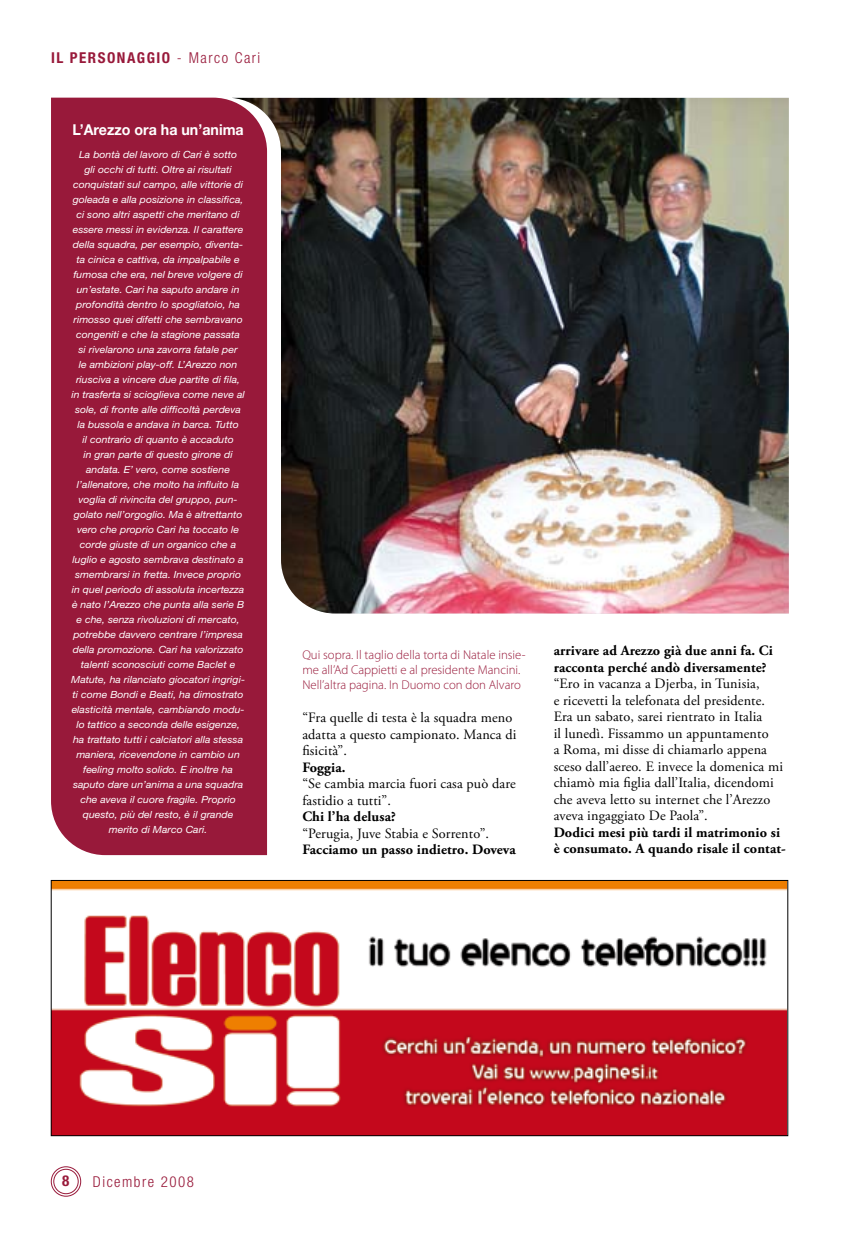
<style>
.page{position:relative;width:842px;height:1238px;background:#fff}
.page>*{position:absolute;margin:0;border:0;box-sizing:border-box;transform-origin:0 0}
.t1{font:700 condensed 15px "Helvetica Neue LT Std";letter-spacing:.1em;color:#98193a}
.t2{font:700 15px "Helvetica Neue LT Std";color:#fff;scale:.95 1}
.t3{font:300 condensed 15px "Helvetica Neue LT Std";letter-spacing:.1em;color:#98193a}
.t4{font:14.25px/16.5px "Adobe Garamond Pro";letter-spacing:.01em;color:#000}
.t5{font:700 14.25px/16.5px "Adobe Garamond Pro";letter-spacing:.01em;color:#000}
.t6{font:300 12.75px/15.3px "Myriad Pro";color:#98193a}
.t7{font:italic 9.9px/15px "Helvetica Neue LT Std";color:#fff;text-align:center;scale:1.06 1}
.s1{font-weight:300}
</style>
<div class="page">
<div style="left:51px;top:98px;width:216px;height:757px;background:#98193a"></div>
<img style="left:53px;top:882px;width:733px;height:251px">
<div style="left:51px;top:880px;width:737px;height:255px;border:1px solid #000"></div>
<div style="left:51px;top:1166px;width:30px;height:30px;border:1px solid #98193a;border-radius:50%"></div>
<div style="left:54px;top:1168px;width:24px;height:25px;border:1px solid #98193a;border-radius:50%"></div>
<img style="left:232px;top:98px;width:557px;height:515px">
<h1 class="t1" style="left:51px;top:48px;width:211px">IL PERSONAGGIO <span class="s1">- Marco Cari</span></h1>
<h1 class="t2" style="left:72px;top:121px;width:182px">L’Arezzo ora ha un’anima</h1>
<p class="t7" style="left:71px;top:147px;width:166px">La bontà del lavoro di Cari è sotto<br>gli occhi di tutti. Oltre ai risultati conquistati sul campo, alle vittorie di goleada e alla posizione in classifica, ci sono altri aspetti che meritano di essere messi in evidenza. Il carattere della squadra, per esempio, diventa&shy;ta cinica e cattiva, da impalpabile e fumosa che era, nel breve volgere di un’estate. Cari ha saputo andare in profondità dentro lo spogliatoio, ha rimosso quei difetti che sembravano congeniti e che la stagione passata<br>si rivelarono una zavorra fatale per<br>le ambizioni play-off. L’Arezzo non riusciva a vincere due partite di fila, in trasferta si scioglieva come neve al sole, di fronte alle difficoltà perdeva la bussola e andava in barca. Tutto<br>il contrario di quanto è accaduto<br>in gran parte di questo girone di andata. E’ vero, come sostiene l’allenatore, che molto ha influito la voglia di rivincita del gruppo, pun&shy;golato nell’orgoglio. Ma è altrettanto vero che proprio Cari ha toccato le corde giuste di un organico che a luglio e agosto sembrava destinato a smembrarsi in fretta. Invece proprio in quel periodo di assoluta incertezza è nato l’Arezzo che punta alla serie B e che, senza rivoluzioni di mercato, potrebbe davvero centrare l’impresa della promozione. Cari ha valorizzato talenti sconosciuti come Baclet e Matute, ha rilanciato giocatori ingrigi&shy;ti come Bondi e Beati, ha dimostrato elasticità mentale, cambiando modu&shy;lo tattico a seconda delle esigenze, ha trattato tutti i calciatori alla stessa maniera, ricevendone in cambio un feeling molto solido. E inoltre ha saputo dare un’anima a una squadra che aveva il cuore fragile. Proprio questo, più del resto, è il grande merito di Marco Cari.</p>
<p class="t6" style="left:302px;top:646px;width:225px">Qui sopra. Il taglio della torta di Natale insie&shy;me all’Ad Cappietti e al presidente Mancini.<br>Nell’altra pagina. In Duomo con don Alvaro</p>
<h2 class="t4" style="left:302px;top:709px;width:216px">“Fra quelle di testa è la squadra meno adatta a questo campionato. Manca di fisicità”.</h2>
<h2 class="t5" style="left:302px;top:759px;width:45px">Foggia.</h2>
<h2 class="t4" style="left:302px;top:775px;width:215px">“Se cambia marcia fuori casa può dare fastidio a tutti”.</h2>
<h2 class="t5" style="left:302px;top:808px;width:95px">Chi l’ha delusa?</h2>
<h2 class="t4" style="left:302px;top:825px;width:188px">“Perugia, Juve Stabia e Sorrento”.</h2>
<h2 class="t5" style="left:302px;top:841px;width:215px">Facciamo un passo indietro. Doveva</h2>
<h2 class="t5" style="left:554px;top:642px;width:221px">arrivare ad Arezzo già due anni fa. Ci racconta perché andò diversamente?</h2>
<p class="t4" style="left:554px;top:675px;width:231px">“Ero in vacanza a Djerba, in Tunisia,<br>e ricevetti la telefonata del presidente.<br>Era un sabato, sarei rientrato in Italia<br>il lunedì. Fissammo un appuntamento<br>a Roma, mi disse di chiamarlo appena sceso dall’aereo. E invece la domenica mi chiamò mia figlia dall’Italia, dicendomi che aveva letto su internet che l’Arezzo aveva ingaggiato De Paola”.</p>
<h2 class="t5" style="left:554px;top:824px;width:234px">Dodici mesi più tardi il matrimonio si è consumato. A quando risale il contat-</h2>
<h1 class="t1" style="left:62px;top:1171px;width:9px">8</h1>
<h1 class="t3" style="left:93px;top:1172px;width:103px">Dicembre 2008</h1>
</div>
